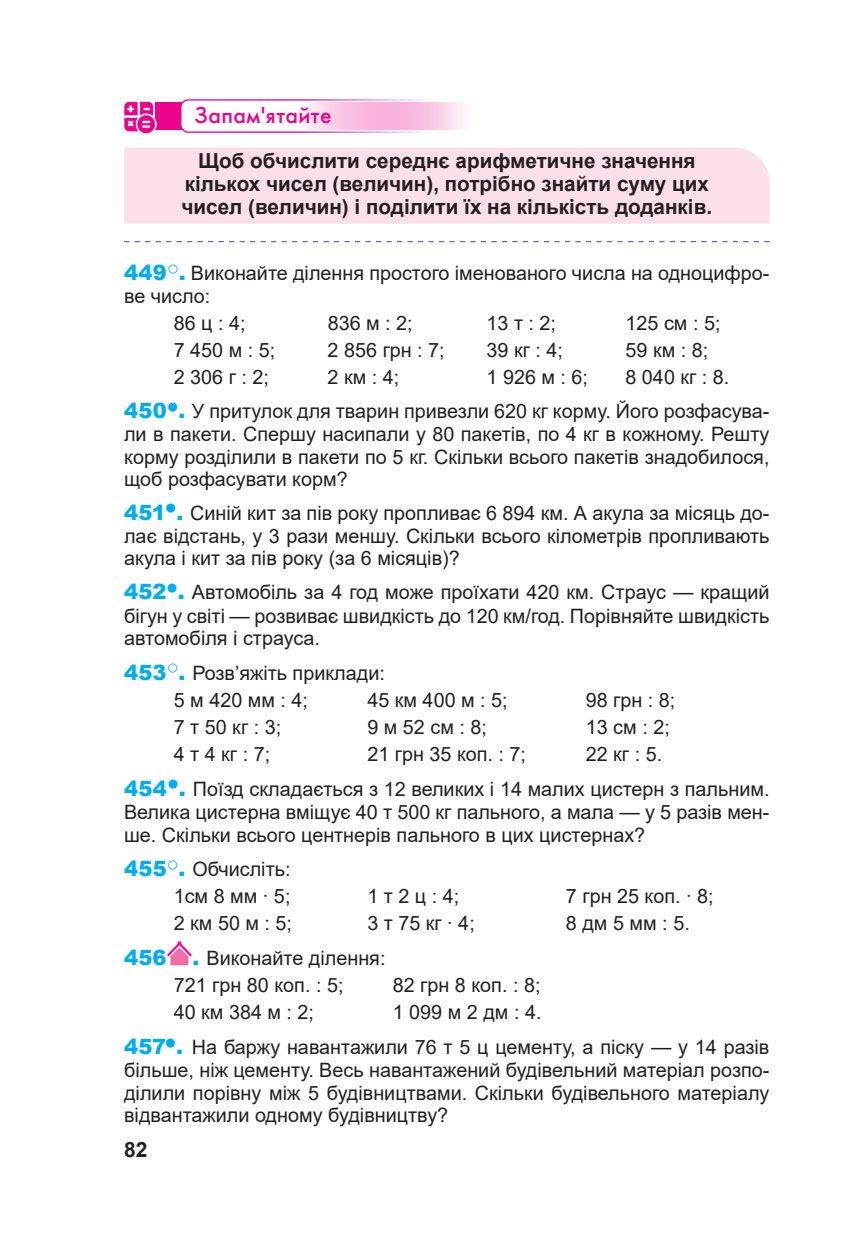
<style>
.page{position:relative;width:844px;height:1241px;background:#fff}
.page>*{position:absolute;margin:0;border:0;box-sizing:border-box;transform-origin:0 0}
.t1{font:22.75px "Futura Futuris C";letter-spacing:.02em;color:#ed028c}
.t2{font:700 21px "Arial";color:#231f20}
.t3{font:700 20.65px/23.4px "Arial";color:#231f20;text-align:center}
.t4{font:19.78px/22.8px "Arial";color:#231f20}
.s1{font-weight:900;font-size:21px;color:#00aeef}
.s2{font-size:20.3px}
</style>
<div class="page">
<div style="left:124px;top:147px;width:645px;height:77px;background:#fbdfeb"></div>
<svg style="left:157px;top:103px;width:307px;height:27px"></svg>
<svg style="left:181px;top:100px;width:277px;height:32px"></svg>
<div style="left:180px;top:99px;width:279px;height:34px;border:1px solid #ed028c;border-radius:7px"></div>
<img style="left:124px;top:101px;width:33px;height:33px">
<img style="left:167px;top:941px;width:25px;height:25px">
<svg style="left:124px;top:241px;width:645px;height:1px"></svg>
<p class="t1" style="left:194px;top:101px;width:139px">Запам'ятайте</p>
<p class="t3" style="left:181px;top:149px;width:532px">Щоб обчислити середнє арифметичне значення кількох чисел (величин), потрібно знайти суму цих чисел (величин) і поділити їх на кількість доданків.</p>
<p class="t4" style="left:124px;top:262px;width:646px"><span class="s1">449</span><sup>○</sup><span class="s1">.</span> Виконайте ділення простого іменованого числа на одноцифро&shy;ве число:</p>
<p class="t4" style="left:174px;top:311px;width:73px">86 ц : 4;</p>
<p class="t4" style="left:327px;top:311px;width:87px">836 м : 2;</p>
<p class="t4" style="left:486px;top:311px;width:71px">13 т : 2;</p>
<p class="t4" style="left:625px;top:311px;width:96px">125 см : 5;</p>
<p class="t4" style="left:174px;top:339px;width:103px">7 450 м : 5;</p>
<p class="t4" style="left:327px;top:339px;width:119px">2 856 грн : 7;</p>
<p class="t4" style="left:486px;top:339px;width:78px">39 кг : 4;</p>
<p class="t4" style="left:625px;top:339px;width:84px">59 км : 8;</p>
<p class="t4" style="left:174px;top:366px;width:97px">2 306 г : 2;</p>
<p class="t4" style="left:327px;top:366px;width:73px">2 км : 4;</p>
<p class="t4" style="left:486px;top:366px;width:103px">1 926 м : 6;</p>
<p class="t4" style="left:124px;top:360px;width:646px;line-height:33.6px;text-indent:501px">8 040 кг : 8.<br><span class="s1">450</span><sup>●</sup><span class="s1">.</span> У притулок для тварин привезли 620 кг корму. Його розфасува-</p>
<p class="t4" style="left:124px;top:422px;width:646px;text-align:justify">ли в пакети. Спершу насипали у 80 пакетів, по 4 кг в кожному. Решту корму розділили в пакети по 5 кг. Скільки всього пакетів знадобилося, щоб розфасувати корм?</p>
<p class="t4" style="left:124px;top:501px;width:646px;text-align:justify"><span class="s1">451</span><sup>●</sup><span class="s1">.</span> Синій кит за пів року пропливає 6 894 км. А акула за місяць до&shy;лає відстань, у 3 рази меншу. Скільки всього кілометрів пропливають акула і кит за пів року (за 6 місяців)?</p>
<p class="t4" style="left:124px;top:580px;width:646px;text-align:justify"><span class="s1">452</span><sup>●</sup><span class="s1">.</span> Автомобіль за 4 год може проїхати 420 км. Страус <span class="s2">—</span> кращий бігун у світі <span class="s2">—</span> розвиває швидкість до 120 км/год. Порівняйте швидкість автомобіля і страуса.</p>
<p class="t4" style="left:174px;top:659px;width:213px;line-height:26.9px;text-indent:-50px"><span class="s1">453</span><sup>○</sup><span class="s1">.</span> Розв’яжіть приклади:<br>5 м 420 мм : 4;</p>
<p class="t4" style="left:367px;top:688px;width:142px">45 км 400 м : 5;</p>
<p class="t4" style="left:585px;top:688px;width:91px">98 грн : 8;</p>
<p class="t4" style="left:174px;top:715px;width:109px">7 т 50 кг : 3;</p>
<p class="t4" style="left:367px;top:715px;width:121px">9 м 52 см : 8;</p>
<p class="t4" style="left:585px;top:715px;width:85px">13 см : 2;</p>
<p class="t4" style="left:174px;top:742px;width:98px">4 т 4 кг : 7;</p>
<p class="t4" style="left:367px;top:742px;width:160px">21 грн 35 коп. : 7;</p>
<p class="t4" style="left:124px;top:736px;width:646px;line-height:34.5px;text-indent:461px">22 кг : 5.<br><span class="s1">454</span><sup>●</sup><span class="s1">.</span> Поїзд складається з 12 великих і 14 малих цистерн з пальним.</p>
<p class="t4" style="left:124px;top:800px;width:646px">Велика цистерна вміщує 40 т 500 кг пального, а мала <span class="s2">—</span> у 5 разів мен&shy;ше. Скільки всього центнерів пального в цих цистернах?</p>
<p class="t4" style="left:124px;top:855px;width:168px;line-height:26.9px;text-align:right"><span class="s1">455</span><sup>○</sup><span class="s1">.</span> Обчисліть:<br>1см 8 мм ∙ 5;</p>
<p class="t4" style="left:367px;top:884px;width:93px">1 т 2 ц : 4;</p>
<p class="t4" style="left:566px;top:884px;width:149px">7 грн 25 коп. ∙ 8;</p>
<p class="t4" style="left:174px;top:911px;width:120px">2 км 50 м : 5;</p>
<p class="t4" style="left:367px;top:911px;width:109px">3 т 75 кг ∙ 4;</p>
<p class="t4" style="left:565px;top:911px;width:125px">8 дм 5 мм : 5.</p>
<p class="t4" style="left:124px;top:944px;width:263px;line-height:26.9px;text-align:center"><span class="s1">456 .</span> Виконайте ділення:<br>721 грн 80 коп. : 5;</p>
<p class="t4" style="left:392px;top:973px;width:149px">82 грн 8 коп. : 8;</p>
<p class="t4" style="left:124px;top:994px;width:646px;line-height:35px;text-indent:268px">1 099 м 2 дм : 4.<br><span class="s1">457</span><sup>●</sup><span class="s1">.</span> На баржу навантажили 76 т 5 ц цементу, а піску <span class="s2">—</span> у 14 разів</p>
<p class="t4" style="left:124px;top:1058px;width:646px;text-align:justify">більше, ніж цементу. Весь навантажений будівельний матеріал розпо&shy;ділили порівну між 5 будівництвами. Скільки будівельного матеріалу відвантажили одному будівництву?</p>
<p class="t4" style="left:174px;top:1000px;width:142px">40 км 384 м : 2;</p>
<p class="t2" style="left:124px;top:1134px;width:25px">82</p>
</div>
